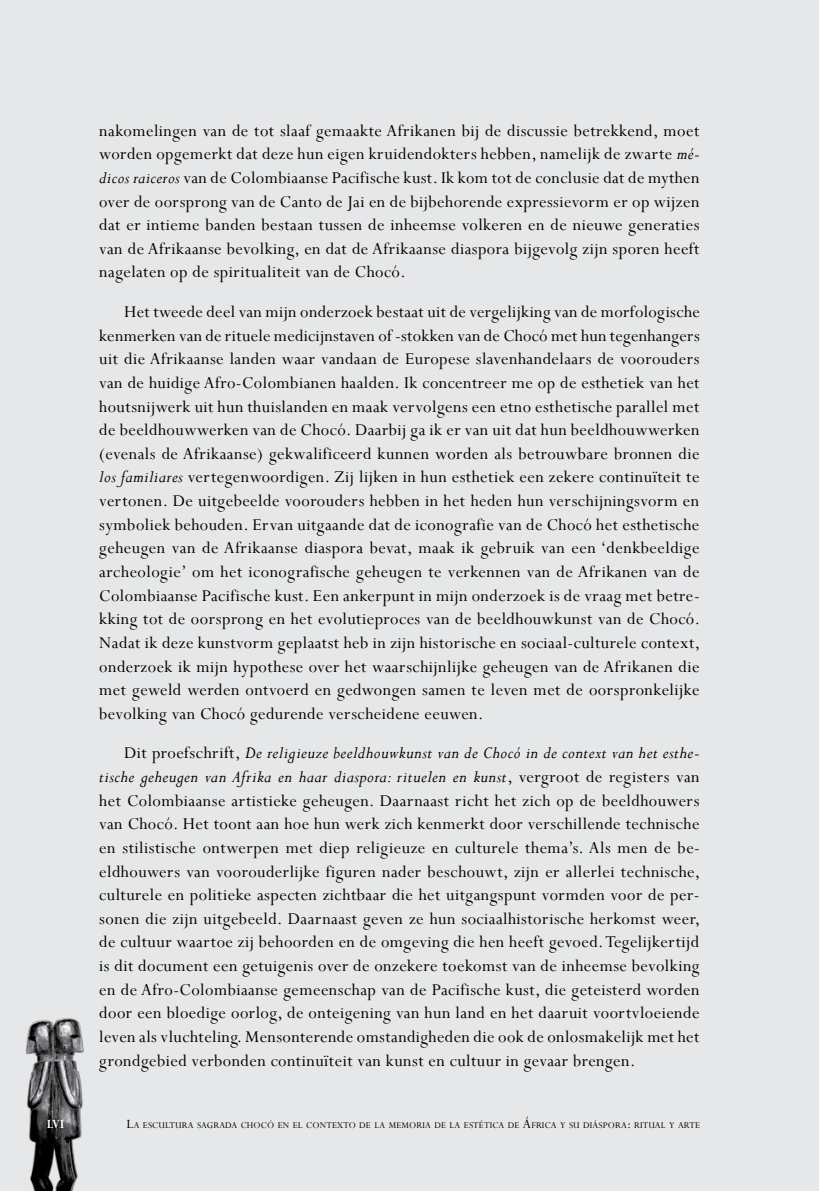
<style>
.page{position:relative;width:819px;height:1191px;background:#e6e7e8}
.page>*{position:absolute;margin:0;border:0;box-sizing:border-box;transform-origin:0 0}
.t1{font:18.38px/23.6px "Perpetua";letter-spacing:.025em;color:#000;text-align:justify}
.t2{font:700 14px "Perpetua";color:#fff;scale:.9 1}
.t3{font:9.8px "Perpetua";letter-spacing:.015em;color:#000}
.s1{font-style:italic}
.s2{font-size:14px}
</style>
<div class="page">
<img style="left:26px;top:1018px;width:58px;height:173px">
<p class="t2" style="left:47px;top:1115px;width:21px">LVI</p>
<p class="t1" style="left:99px;top:118px;width:602px">nakomelingen van de tot slaaf gemaakte Afrikanen bij de discussie betrekkend, moet worden opgemerkt dat deze hun eigen kruidendokters hebben, namelijk de zwarte <span class="s1">mé&shy;dicos raiceros</span> van de Colombiaanse Pacifische kust. Ik kom tot de conclusie dat de mythen over de oorsprong van de Canto de Jai en de bijbehorende expressievorm er op wijzen dat er intieme banden bestaan tussen de inheemse volkeren en de nieuwe generaties van de Afrikaanse bevolking, en dat de Afrikaanse diaspora bijgevolg zijn sporen heeft nagelaten op de spiritualiteit van de Chocó.</p>
<p class="t1" style="left:99px;top:299px;width:602px;text-indent:25px">Het tweede deel van mijn onderzoek bestaat uit de vergelijking van de morfologische kenmerken van de rituele medicijnstaven of -stokken van de Chocó met hun tegenhangers uit die Afrikaanse landen waar vandaan de Europese slavenhandelaars de voorouders van de huidige Afro-Colombianen haalden. Ik concentreer me op de esthetiek van het houtsnijwerk uit hun thuislanden en maak vervolgens een etno esthetische parallel met de beeldhouwwerken van de Chocó. Daarbij ga ik er van uit dat hun beeldhouwwerken (evenals de Afrikaanse) gekwalificeerd kunnen worden als betrouwbare bronnen die <span class="s1">los familiares</span> vertegenwoordigen. Zij lijken in hun esthetiek een zekere continuïteit te vertonen. De uitgebeelde voorouders hebben in het heden hun verschijningsvorm en symboliek behouden. Ervan uitgaande dat de iconografie van de Chocó het esthetische geheugen van de Afrikaanse diaspora bevat, maak ik gebruik van een ‘denkbeeldige archeologie’ om het iconografische geheugen te verkennen van de Afrikanen van de Colombiaanse Pacifische kust. Een ankerpunt in mijn onderzoek is de vraag met betre&shy;kking tot de oorsprong en het evolutieproces van de beeldhouwkunst van de Chocó.<br>Nadat ik deze kunstvorm geplaatst heb in zijn historische en sociaal-culturele context, onderzoek ik mijn hypothese over het waarschijnlijke geheugen van de Afrikanen die met geweld werden ontvoerd en gedwongen samen te leven met de oorspronkelijke bevolking van Chocó gedurende verscheidene eeuwen.</p>
<p class="t1" style="left:99px;top:741px;width:602px;text-indent:25px">Dit proefschrift, <span class="s1">De religieuze beeldhouwkunst van de Chocó in de context van het esthe&shy;tische geheugen van Afrika en haar diaspora: rituelen en kunst</span>, vergroot de registers van het Colombiaanse artistieke geheugen. Daarnaast richt het zich op de beeldhouwers van Chocó. Het toont aan hoe hun werk zich kenmerkt door verschillende technische en stilistische ontwerpen met diep religieuze en culturele thema’s. Als men de be&shy;eldhouwers van voorouderlijke figuren nader beschouwt, zijn er allerlei technische, culturele en politieke aspecten zichtbaar die het uitgangspunt vormden voor de per&shy;sonen die zijn uitgebeeld. Daarnaast geven ze hun sociaalhistorische herkomst weer, de cultuur waartoe zij behoorden en de omgeving die hen heeft gevoed. Tegelijkertijd is dit document een getuigenis over de onzekere toekomst van de inheemse bevolking en de Afro-Colombiaanse gemeenschap van de Pacifische kust, die geteisterd worden door een bloedige oorlog, de onteigening van hun land en het daaruit voortvloeiende leven als vluchteling. Mensonterende omstandigheden die ook de onlosmakelijk met het grondgebied verbonden continuïteit van kunst en cultuur in gevaar brengen.</p>
<p class="t3" style="left:126px;top:1119px;width:575px"><span class="s2">L</span>a escultura sagrada chocó en el contexto de la memoria de la estética de <span class="s2">Á</span>frica y su diáspora<span class="s2">:</span> ritual y arte</p>
</div>
